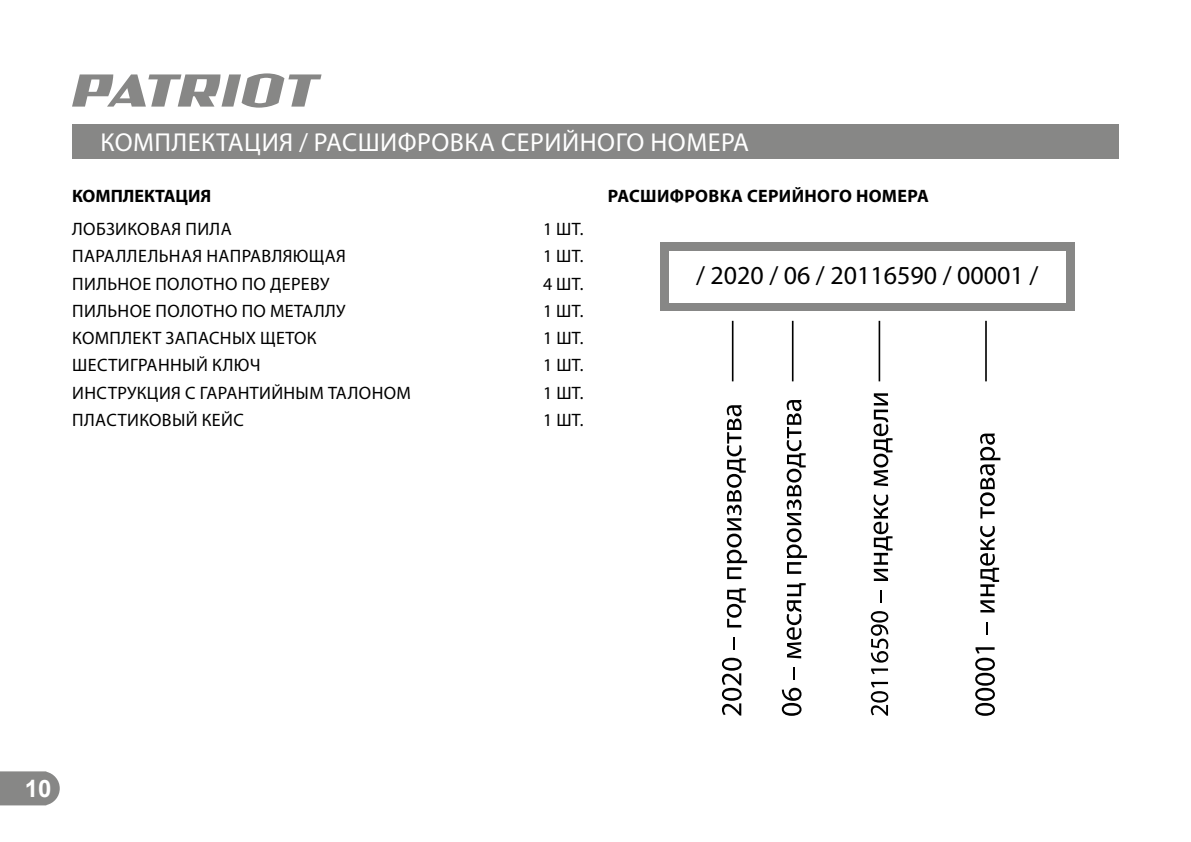
<style>
.page{position:relative;width:1191px;height:842px;background:#fff}
.page>*{position:absolute;margin:0;border:0;box-sizing:border-box;transform-origin:0 0}
.t1{font:26px "Myriad Pro";letter-spacing:.02em;color:#fff}
.t2{font:26px "Myriad Pro";color:#000}
.t3{font:700 24px "Arial";color:#fff}
.t4{font:18px "Myriad Pro";letter-spacing:.02em;color:#000}
.t5{font:700 18px "Myriad Pro";letter-spacing:.02em;color:#000}
.t6{font:700 18px "Myriad Pro";color:#000}
</style>
<div class="page">
<svg style="left:0;top:771px;width:60px;height:34px;background:#8f8f8e"></svg>
<svg style="left:72px;top:73px;width:249px;height:35px"></svg>
<div style="left:72px;top:124px;width:1047px;height:34px;background:#878786"></div>
<svg style="left:722px;top:658px;width:19px;height:57px"></svg>
<svg style="left:733px;top:637px;width:1px;height:13px"></svg>
<svg style="left:727px;top:588px;width:19px;height:39px"></svg>
<svg style="left:727px;top:405px;width:20px;height:174px"></svg>
<svg style="left:782px;top:688px;width:19px;height:28px"></svg>
<svg style="left:793px;top:667px;width:1px;height:13px"></svg>
<svg style="left:786px;top:583px;width:19px;height:75px"></svg>
<svg style="left:786px;top:400px;width:21px;height:174px"></svg>
<svg style="left:871px;top:682px;width:17px;height:34px"></svg>
<svg style="left:871px;top:611px;width:17px;height:63px"></svg>
<svg style="left:880px;top:590px;width:1px;height:13px"></svg>
<svg style="left:873px;top:494px;width:19px;height:87px"></svg>
<svg style="left:873px;top:393px;width:19px;height:93px"></svg>
<svg style="left:975px;top:647px;width:20px;height:69px"></svg>
<svg style="left:986px;top:622px;width:2px;height:12px"></svg>
<svg style="left:980px;top:526px;width:19px;height:86px"></svg>
<svg style="left:980px;top:433px;width:20px;height:85px"></svg>
<hr style="left:732px;top:321px;width:1px;height:60px;background:#000">
<hr style="left:792px;top:321px;width:1px;height:60px;background:#000">
<hr style="left:878px;top:321px;width:2px;height:60px;background:#000">
<hr style="left:985px;top:321px;width:1px;height:60px;background:#000">
<div style="left:660px;top:243px;width:414px;height:68px;background:#878786"></div>
<div style="left:668px;top:251px;width:397px;height:51px;background:#fff"></div>
<h1 class="t1" style="left:101px;top:129px;width:650px">КОМПЛЕКТАЦИЯ / РАСШИФРОВКА СЕРИЙНОГО НОМЕРА</h1>
<p class="t6" style="left:72px;top:187px;width:141px">КОМПЛЕКТАЦИЯ</p>
<p class="t4" style="left:72px;top:220px;width:161px">ЛОБЗИКОВАЯ ПИЛА</p>
<p class="t4" style="left:543px;top:220px;width:42px">1 ШТ.</p>
<p class="t4" style="left:72px;top:247px;width:275px">ПАРАЛЛЕЛЬНАЯ НАПРАВЛЯЮЩАЯ</p>
<p class="t4" style="left:543px;top:247px;width:42px">1 ШТ.</p>
<p class="t4" style="left:72px;top:274px;width:259px">ПИЛЬНОЕ ПОЛОТНО ПО ДЕРЕВУ</p>
<p class="t4" style="left:543px;top:274px;width:42px">4 ШТ.</p>
<p class="t4" style="left:72px;top:302px;width:275px">ПИЛЬНОЕ ПОЛОТНО ПО МЕТАЛЛУ</p>
<p class="t4" style="left:543px;top:302px;width:42px">1 ШТ.</p>
<p class="t4" style="left:72px;top:329px;width:246px">КОМПЛЕКТ ЗАПАСНЫХ ЩЕТОК</p>
<p class="t4" style="left:543px;top:329px;width:42px">1 ШТ.</p>
<p class="t4" style="left:72px;top:356px;width:190px">ШЕСТИГРАННЫЙ КЛЮЧ</p>
<p class="t4" style="left:543px;top:356px;width:42px">1 ШТ.</p>
<p class="t4" style="left:72px;top:383px;width:340px">ИНСТРУКЦИЯ С ГАРАНТИЙНЫМ ТАЛОНОМ</p>
<p class="t4" style="left:543px;top:383px;width:42px">1 ШТ.</p>
<p class="t4" style="left:72px;top:411px;width:173px">ПЛАСТИКОВЫЙ КЕЙС</p>
<p class="t4" style="left:543px;top:411px;width:42px">1 ШТ.</p>
<p class="t5" style="left:608px;top:187px;width:323px">РАСШИФРОВКА СЕРИЙНОГО НОМЕРА</p>
<h1 class="t2" style="left:696px;top:263px;width:344px">/ 2020 / 06 / 20116590 / 00001 /</h1>
<h2 class="t3" style="left:25px;top:775px;width:28px">10</h2>
</div>
